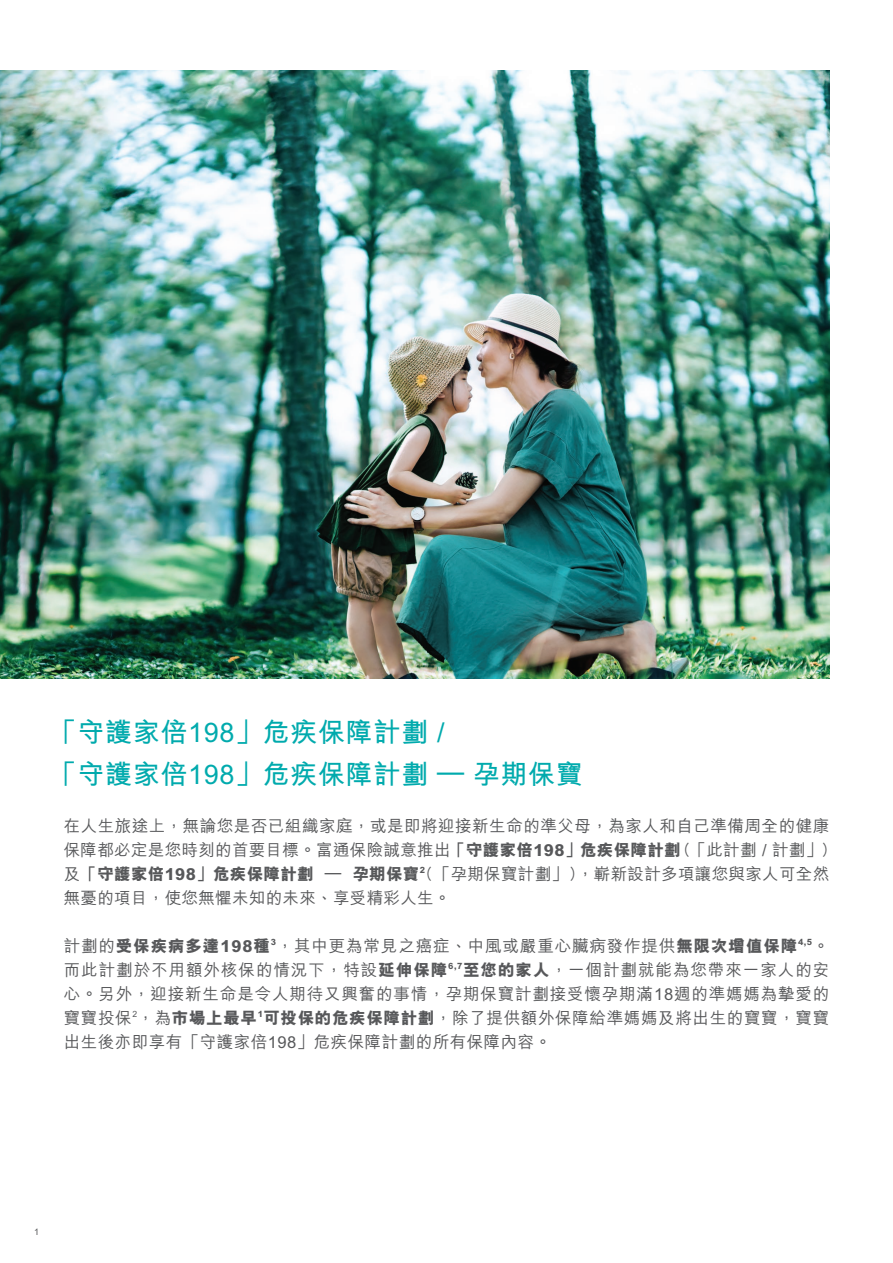
<style>
.page{position:relative;width:893px;height:1263px;background:#fff}
.page>*{position:absolute;margin:0;border:0;box-sizing:border-box;transform-origin:0 0}
.t1{font:700 27px/42px "M Hei HK";letter-spacing:.025em;color:#00aaad}
.t2{font:500 16.5px/24px "M Hei HK";letter-spacing:.025em;color:#57585a;text-align:justify}
.t3{font:500 9px "M Hei HK";color:#57585a}
.s1{font-weight:800}
</style>
<div class="page">
<img style="left:0;top:70px;width:829px;height:608px">
<h1 class="t1" style="left:50px;top:709px;width:535px">「守護家倍198」危疾保障計劃 /<br>「守護家倍198」危疾保障計劃 – 孕期保寶</h1>
<p class="t2" style="left:64px;top:813px;width:767px">在人生旅途上，無論您是否已組織家庭，或是即將迎接新生命的準父母，為家人和自己準備周全的健康保障都必定是您時刻的首要目標。富通保險誠意推出<span class="s1">「守護家倍198」危疾保障計劃</span>(「此計劃 / 計劃」)及<span class="s1">「守護家倍198」危疾保障計劃 – 孕期保寶</span><sup>2</sup>(「孕期保寶計劃」)，嶄新設計多項讓您與家人可全然無憂的項目，使您無懼未知的未來、享受精彩人生。</p>
<p class="t2" style="left:64px;top:933px;width:767px">計劃的<span class="s1">受保疾病多達198種</span><sup>3</sup>，其中更為常見之癌症、中風或嚴重心臟病發作提供<span class="s1">無限次增值保障</span><sup>4,5</sup>。而此計劃於不用額外核保的情況下，特設<span class="s1">延伸保障</span><sup>6,7</sup><span class="s1">至您的家人</span>，一個計劃就能為您帶來一家人的安心。另外，迎接新生命是令人期待又興奮的事情，孕期保寶計劃接受懷孕期滿18週的準媽媽為摯愛的寶寶投保<sup>2</sup>，為<span class="s1">市場上最早</span><sup>1</sup><span class="s1">可投保的危疾保障計劃</span>，除了提供額外保障給準媽媽及將出生的寶寶，寶寶出生後亦即享有「守護家倍198」危疾保障計劃的所有保障內容。</p>
<p class="t3" style="left:34px;top:1225px;width:7px">1</p>
</div>
